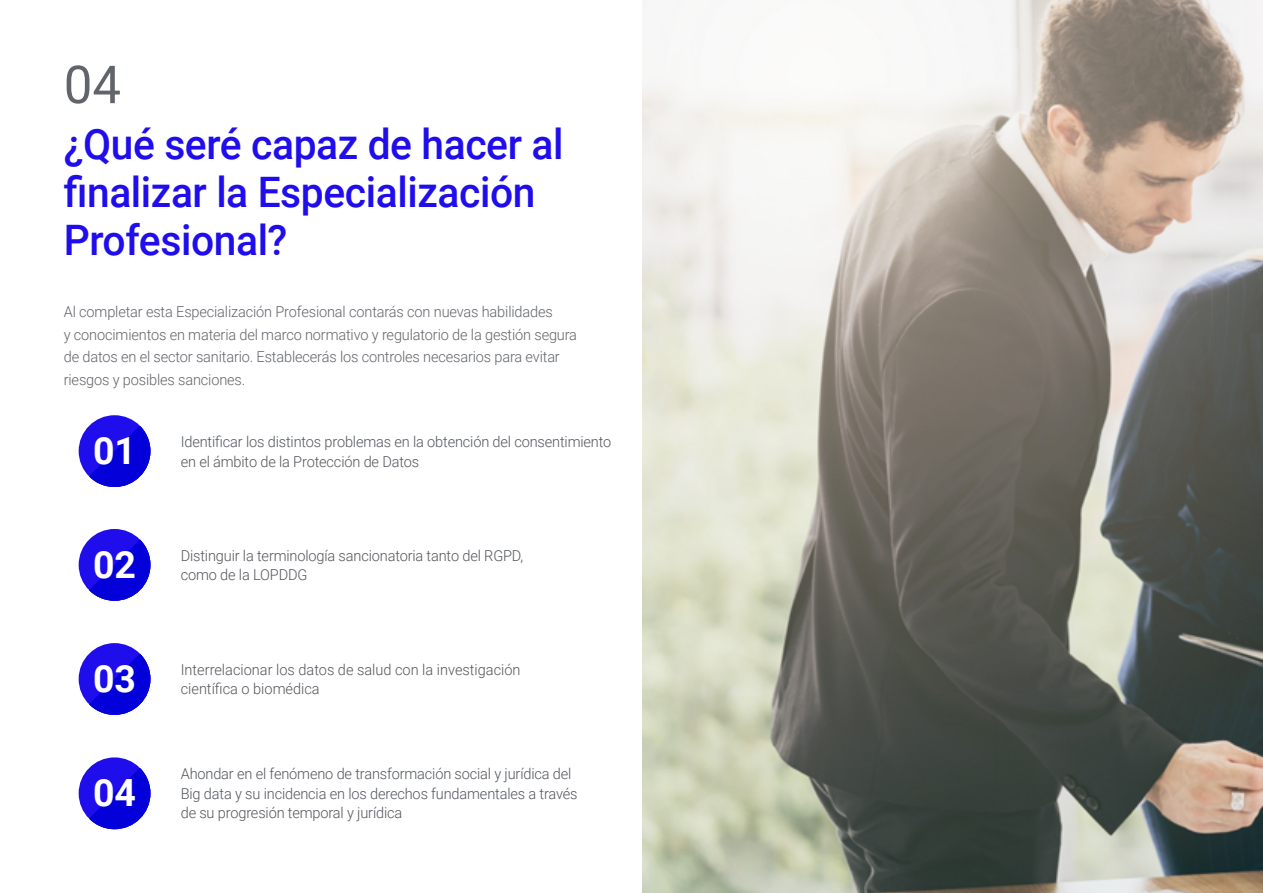
<style>
.page{position:relative;width:1263px;height:893px;background:#fff}
.page>*{position:absolute;margin:0;border:0;box-sizing:border-box;transform-origin:0 0}
.t1{font:52.5px "Roboto";color:#61646a}
.t2{font:500 42px/48px "Roboto";letter-spacing:-.01em;color:#1f0dec}
.t3{font:700 37.5px "Roboto";color:#fff}
.t4{font:300 15px/19.5px "Roboto";letter-spacing:-.01em;color:#52555b}
.t5{font:300 15px/22.5px "Roboto";letter-spacing:-.01em;color:#61646a}
</style>
<div class="page">
<div style="left:79px;top:529px;width:71px;height:72px;background:#1f0dec;border-radius:50%"></div>
<svg style="left:89px;top:539px;width:61px;height:62px"></svg>
<div style="left:79px;top:757px;width:71px;height:72px;background:#1f0dec;border-radius:50%"></div>
<svg style="left:89px;top:768px;width:61px;height:61px"></svg>
<div style="left:79px;top:643px;width:71px;height:72px;background:#1f0dec;border-radius:50%"></div>
<svg style="left:89px;top:654px;width:61px;height:61px"></svg>
<div style="left:79px;top:415px;width:71px;height:72px;background:#1f0dec;border-radius:50%"></div>
<svg style="left:89px;top:426px;width:61px;height:61px"></svg>
<img style="left:642px;top:0;width:621px;height:893px">
<h1 class="t1" style="left:64px;top:48px;width:59px">04</h1>
<h2 class="t2" style="left:64px;top:119px;width:501px">¿Qué seré capaz de hacer al finalizar la Especialización<br>Profesional?</h2>
<p class="t5" style="left:64px;top:300px;width:515px">Al completar esta Especialización Profesional contarás con nuevas habilidades<br>y conocimientos en materia del marco normativo y regulatorio de la gestión segura de datos en el sector sanitario. Establecerás los controles necesarios para evitar riesgos y posibles sanciones.</p>
<h3 class="t3" style="left:93px;top:424px;width:45px">01</h3>
<p class="t4" style="left:181px;top:431px;width:432px">Identificar los distintos problemas en la obtención del consentimiento</p>
<p class="t4" style="left:181px;top:451px;width:240px">en el ámbito de la Protección de Datos</p>
<h3 class="t3" style="left:93px;top:538px;width:45px">02</h3>
<p class="t4" style="left:181px;top:545px;width:344px">Distinguir la terminología sancionatoria tanto del RGPD, como de la LOPDDG</p>
<h3 class="t3" style="left:93px;top:652px;width:45px">03</h3>
<p class="t4" style="left:181px;top:659px;width:341px">Interrelacionar los datos de salud con la investigación científica o biomédica</p>
<h3 class="t3" style="left:93px;top:766px;width:45px">04</h3>
<p class="t4" style="left:181px;top:764px;width:398px">Ahondar en el fenómeno de transformación social y jurídica del<br>Big data y su incidencia en los derechos fundamentales a través de su progresión temporal y jurídica</p>
</div>
